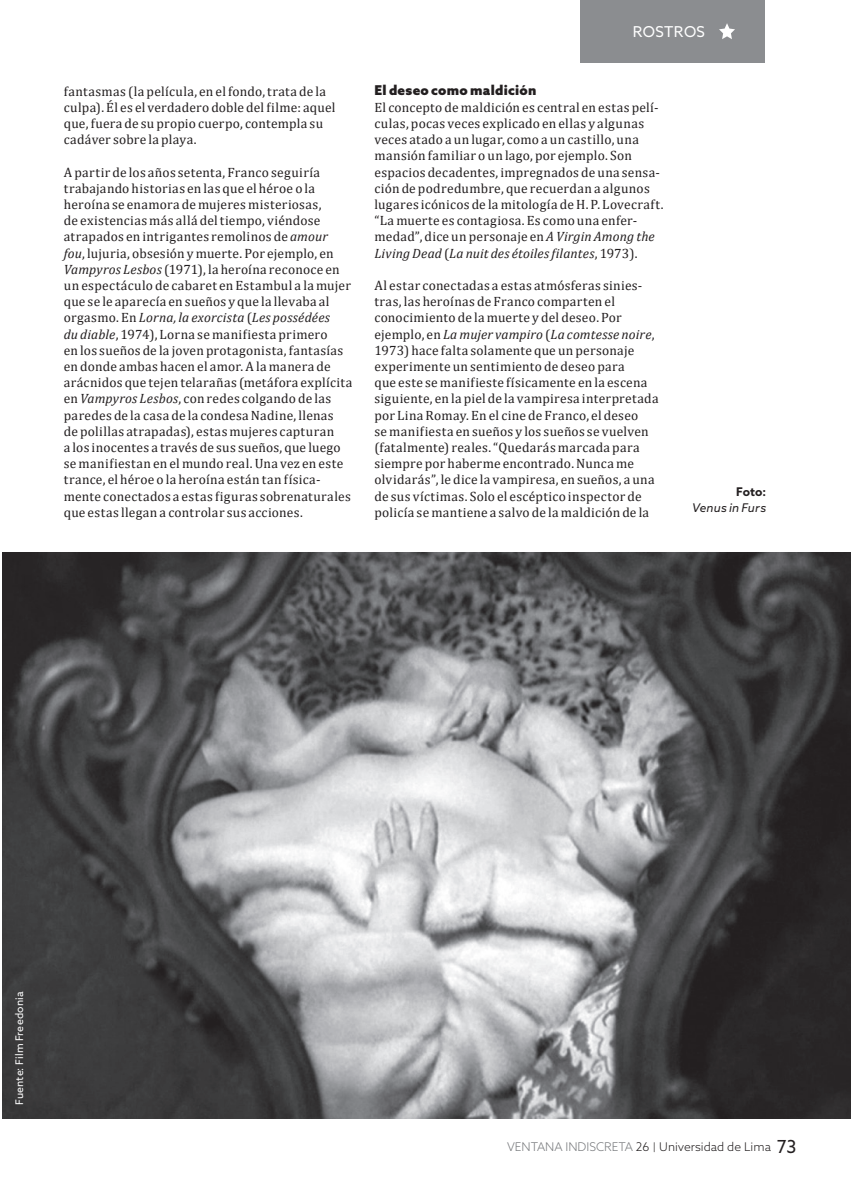
<style>
.page{position:relative;width:851px;height:1191px;background:#fff}
.page>*{position:absolute;margin:0;border:0;box-sizing:border-box;transform-origin:0 0}
.t1{font:15px "Azo Sans";letter-spacing:.025em;color:#fff}
.t2{font:13.5px/16.2px "Cambria";letter-spacing:.02em;color:#231f20}
.t3{font:900 13.5px "Azo Sans";letter-spacing:.02em;color:#231f20}
.t4{font:300 12px "Azo Sans";color:#231f20}
.t5{font:italic 12px "Azo Sans";letter-spacing:.02em;color:#231f20}
.t6{font:700 12px "Azo Sans";color:#231f20}
.t7{font:10.5px "Azo Sans";letter-spacing:.015em;color:#fff}
.s1{font-style:italic}
.s2{color:#76787b}
.s3{font-size:9.6px}
.s4{font-weight:400;font-size:18px}
</style>
<div class="page">
<img style="left:2px;top:552px;width:848px;height:566px">
<div style="left:580px;top:0;width:184px;height:63px;background:#8b8d90"></div>
<svg style="left:719px;top:23px;width:16px;height:16px"></svg>
<p class="t2" style="left:64px;top:83px;width:273px">fantasmas (la película, en el fondo, trata de la culpa). Él es el verdadero doble del filme: aquel que, fuera de su propio cuerpo, contempla su cadáver sobre la playa.</p>
<p class="t2" style="left:64px;top:164px;width:290px">A partir de los años setenta, Franco seguiría trabajando historias en las que el héroe o la heroína se enamora de mujeres misteriosas,<br>de existencias más allá del tiempo, viéndose atrapados en intrigantes remolinos de <span class="s1">amour fou</span>, lujuria, obsesión y muerte. Por ejemplo, en <span class="s1">Vampyros Lesbos</span>(1971), la heroína reconoce en un espectáculo de cabaret en Estambul a la mujer que se le aparecía en sueños y que la llevaba al orgasmo. En <span class="s1">Lorna, la exorcista</span> (<span class="s1">Les possédées<br>du diable</span>, 1974), Lorna se manifiesta primero<br>en los sueños de la joven protagonista, fantasías en donde ambas hacen el amor. A la manera de arácnidos que tejen telarañas (metáfora explícita en <span class="s1">Vampyros Lesbos</span>, con redes colgando de las paredes de la casa de la condesa Nadine, llenas<br>de polillas atrapadas), estas mujeres capturan<br>a los inocentes a través de sus sueños, que luego se manifiestan en el mundo real. Una vez en este trance, el héroe o la heroína están tan física&shy;mente conectados a estas figuras sobrenaturales que estas llegan a controlar sus acciones.</p>
<p class="t1" style="left:632px;top:22px;width:74px">ROSTROS</p>
<p class="t3" style="left:374px;top:82px;width:163px">El deseo como maldición</p>
<p class="t2" style="left:374px;top:99px;width:290px">El concepto de maldición es central en estas pelí&shy;culas, pocas veces explicado en ellas y algunas veces atado a un lugar, como a un castillo, una mansión familiar o un lago, por ejemplo. Son espacios decadentes, impregnados de una sensa&shy;ción de podredumbre, que recuerdan a algunos lugares icónicos de la mitología de H. P. Lovecraft. “La muerte es contagiosa. Es como una enfer&shy;medad”, dice un personaje en <span class="s1">A Virgin Among the Living Dead</span> (<span class="s1">La nuit des étoiles filantes</span>, 1973).</p>
<p class="t2" style="left:374px;top:277px;width:285px">Al estar conectadas a estas atmósferas sinies&shy;tras, las heroínas de Franco comparten el conocimiento de la muerte y del deseo. Por ejemplo, en <span class="s1">La mujer vampiro</span> (<span class="s1">La comtesse noire</span>, 1973) hace falta solamente que un personaje experimente un sentimiento de deseo para<br>que este se manifieste físicamente en la escena siguiente, en la piel de la vampiresa interpretada por Lina Romay. En el cine de Franco, el deseo<br>se manifiesta en sueños y los sueños se vuelven (fatalmente) reales. “Quedarás marcada para siempre por haberme encontrado. Nunca me olvidarás”, le dice la vampiresa, en sueños, a una de sus víctimas. Solo el escéptico inspector de policía se mantiene a salvo de la maldición de la</p>
<p class="t6" style="left:735px;top:483px;width:32px">Foto:</p>
<p class="t5" style="left:692px;top:500px;width:76px">Venus in Furs</p>
<p class="t7" style="left:12px;top:1105px;width:115px;rotate:-90deg">Fuente: Film Freedonia</p>
<p class="t4" style="left:507px;top:1139px;width:291px"><span class="s2">VENTANA INDISCRETA</span> 26 <span class="s3">|</span> Universidad de Lima <span class="s4">73</span></p>
</div>
